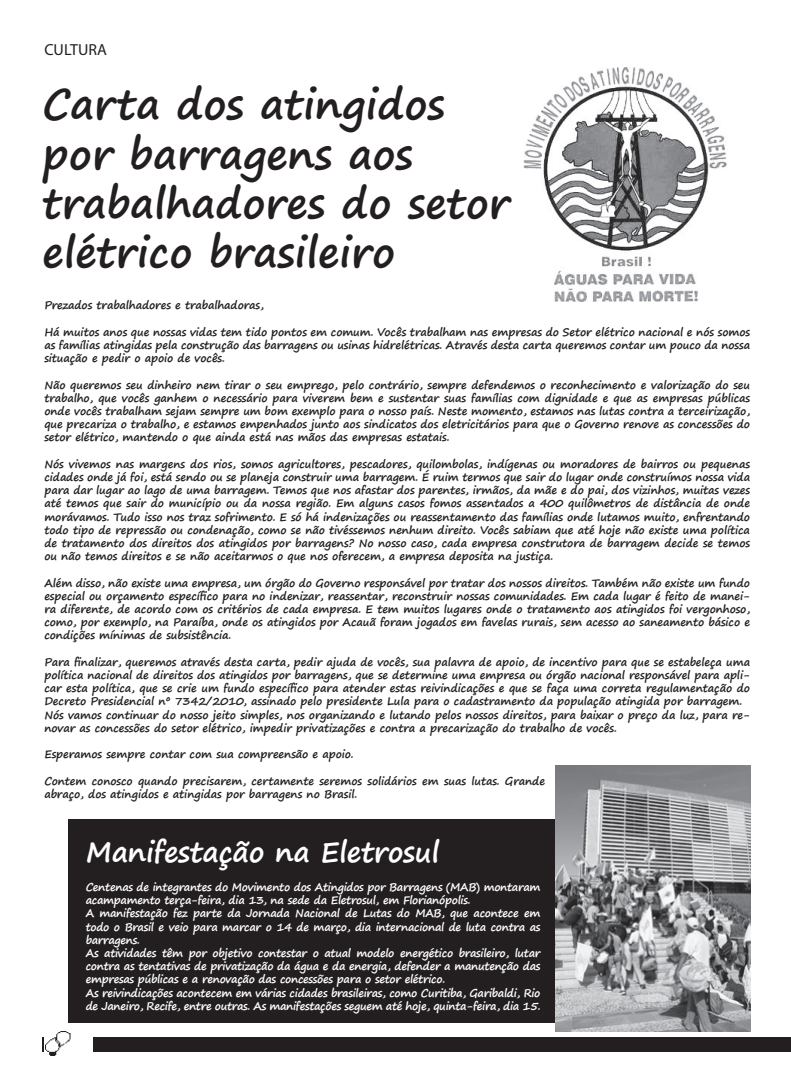
<style>
.page{position:relative;width:791px;height:1080px;background:#fff}
.page>*{position:absolute;margin:0;border:0;box-sizing:border-box;transform-origin:0 0}
.t1{font:700 41px/49.2px "Segoe Print";color:#231f20}
.t2{font:700 28px "Segoe Print";letter-spacing:-.01em;color:#fff}
.t3{font:16px "Myriad Pro";color:#231f20}
.t4{font:700 11px/13.2px "Segoe Print";letter-spacing:-.01em;color:#231f20;text-align:justify}
.t5{font:700 11px/13.2px "Segoe Print";letter-spacing:-.03em;color:#fff}
</style>
<div class="page">
<div style="left:68px;top:820px;width:671px;height:203px;background:#231f20"></div>
<img style="left:523px;top:67px;width:204px;height:235px">
<img style="left:555px;top:766px;width:195px;height:266px">
<div style="left:43px;top:1037px;width:748px;height:15px;background:#231f20"></div>
<img style="left:44px;top:1032px;width:48px;height:24px">
<h3 class="t3" style="left:44px;top:40px;width:64px">CULTURA</h3>
<h1 class="t1" style="left:43px;top:79px;width:469px">Carta dos atingidos por barragens aos trabalhadores do setor elétrico brasileiro</h1>
<p class="t4" style="left:44px;top:299px;width:221px">Prezados trabalhadores e trabalhadoras,</p>
<p class="t4" style="left:44px;top:325px;width:707px">Há muitos anos que nossas vidas tem tido pontos em comum. Vocês trabalham nas empresas do Setor elétrico nacional e nós somos as famílias atingidas pela construção das barragens ou usinas hidrelétricas. Através desta carta queremos contar um pouco da nossa situação e pedir o apoio de vocês.</p>
<p class="t4" style="left:44px;top:378px;width:707px">Não queremos seu dinheiro nem tirar o seu emprego, pelo contrário, sempre defendemos o reconhecimento e valorização do seu trabalho, que vocês ganhem o necessário para viverem bem e sustentar suas famílias com dignidade e que as empresas públicas onde vocês trabalham sejam sempre um bom exemplo para o nosso país. Neste momento, estamos nas lutas contra a terceirização, que precariza o trabalho, e estamos empenhados junto aos sindicatos dos eletricitários para que o Governo renove as concessões do setor elétrico, mantendo o que ainda está nas mãos das empresas estatais.</p>
<p class="t4" style="left:44px;top:457px;width:707px">Nós vivemos nas margens dos rios, somos agricultores, pescadores, quilombolas, indígenas ou moradores de bairros ou pequenas cidades onde já foi, está sendo ou se planeja construir uma barragem. É ruim termos que sair do lugar onde construímos nossa vida para dar lugar ao lago de uma barragem. Temos que nos afastar dos parentes, irmãos, da mãe e do pai, dos vizinhos, muitas vezes até temos que sair do município ou da nossa região. Em alguns casos fomos assentados a 400 quilômetros de distância de onde morávamos. Tudo isso nos traz sofrimento. E só há indenizações ou reassentamento das famílias onde lutamos muito, enfrentando todo tipo de repressão ou condenação, como se não tivéssemos nenhum direito. Vocês sabiam que até hoje não existe uma política de tratamento dos direitos dos atingidos por barragens? No nosso caso, cada empresa construtora de barragem decide se temos ou não temos direitos e se não aceitarmos o que nos oferecem, a empresa deposita na justiça.</p>
<p class="t4" style="left:44px;top:576px;width:707px">Além disso, não existe uma empresa, um órgão do Governo responsável por tratar dos nossos direitos. Também não existe um fundo especial ou orçamento específico para no indenizar, reassentar, reconstruir nossas comunidades. Em cada lugar é feito de manei&shy;ra diferente, de acordo com os critérios de cada empresa. E tem muitos lugares onde o tratamento aos atingidos foi vergonhoso, como, por exemplo, na Paraíba, onde os atingidos por Acauã foram jogados em favelas rurais, sem acesso ao saneamento básico e condições mínimas de subsistência.</p>
<p class="t4" style="left:44px;top:655px;width:707px;text-align:left">Para finalizar, queremos através desta carta, pedir ajuda de vocês, sua palavra de apoio, de incentivo para que se estabeleça uma política nacional de direitos dos atingidos por barragens, que se determine uma empresa ou órgão nacional responsável para apli&shy;car esta política, que se crie um fundo específico para atender estas reivindicações e que se faça uma correta regulamentação do Decreto Presidencial nº 7342/2010, assinado pelo presidente Lula para o cadastramento da população atingida por barragem.<br>Nós vamos continuar do nosso jeito simples, nos organizando e lutando pelos nossos direitos, para baixar o preço da luz, para re&shy;novar as concessões do setor elétrico, impedir privatizações e contra a precarização do trabalho de vocês.</p>
<p class="t4" style="left:44px;top:747px;width:311px">Esperamos sempre contar com sua compreensão e apoio.</p>
<p class="t4" style="left:44px;top:774px;width:502px">Contem conosco quando precisarem, certamente seremos solidários em suas lutas. Grande abraço, dos atingidos e atingidas por barragens no Brasil.</p>
<h2 class="t2" style="left:86px;top:827px;width:355px">Manifestação na Eletrosul</h2>
<p class="t5" style="left:86px;top:880px;width:456px">Centenas de integrantes do Movimento dos Atingidos por Barragens (MAB) montaram acampamento terça-feira, dia 13, na sede da Eletrosul, em Florianópolis.<br>A manifestação fez parte da Jornada Nacional de Lutas do MAB, que acontece em todo o Brasil e veio para marcar o 14 de março, dia internacional de luta contra as barragens.<br>As atividades têm por objetivo contestar o atual modelo energético brasileiro, lutar contra as tentativas de privatização da água e da energia, defender a manutenção das empresas públicas e a renovação das concessões para o setor elétrico.<br>As reivindicações acontecem em várias cidades brasileiras, como Curitiba, Garibaldi, Rio de Janeiro, Recife, entre outras. As manifestações seguem até hoje, quinta-feira, dia 15.</p>
</div>
